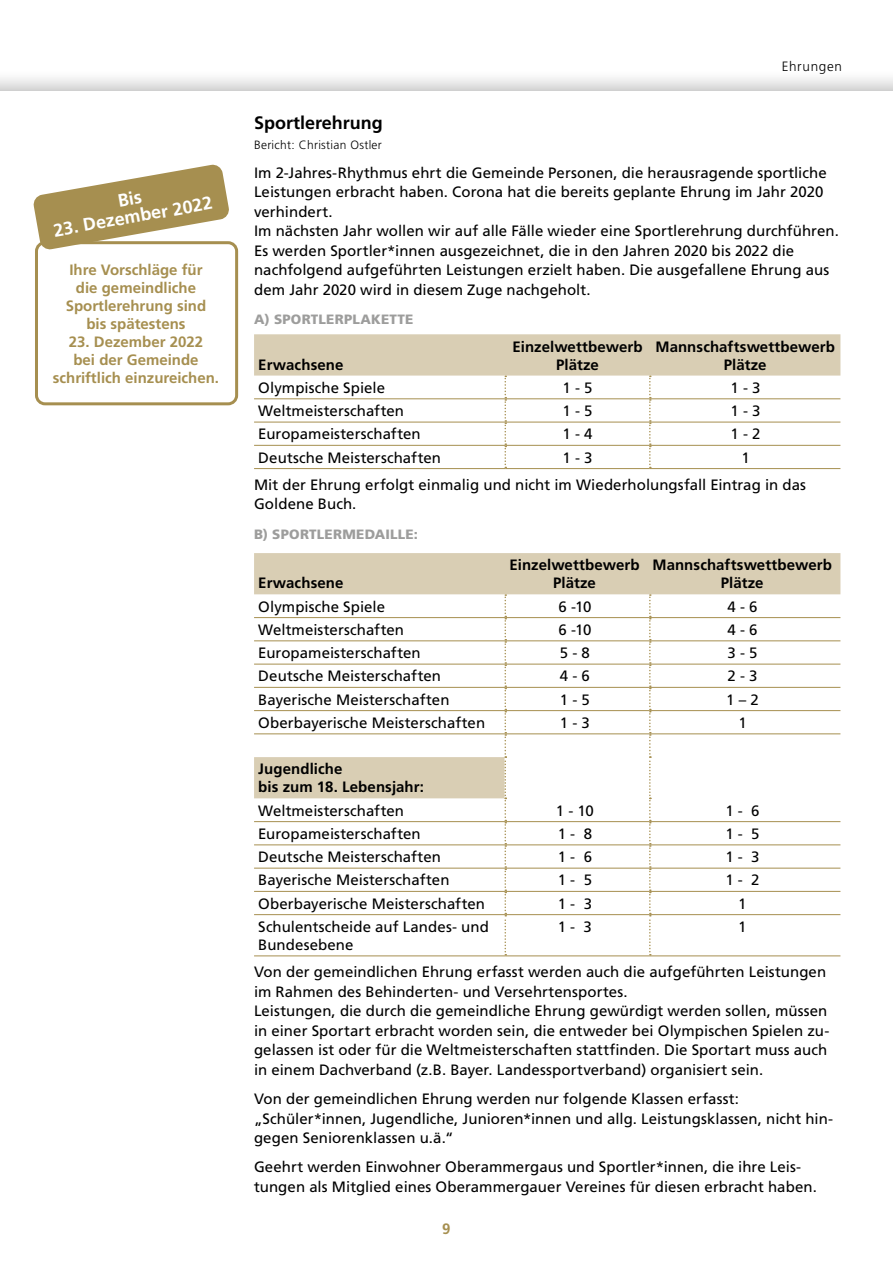
<style>
.page{position:relative;width:893px;height:1263px;background:#fff}
.page>*{position:absolute;margin:0;border:0;box-sizing:border-box;transform-origin:0 0}
.t1{font:700 18px "Frutiger LT Pro";color:#fff}
.t2{font:700 18px "Frutiger LT Pro";color:#000}
.t3{font:15px/19.5px "Frutiger LT Pro";letter-spacing:.005em;color:#000}
.t4{font:700 15px/18px "Frutiger LT Pro";letter-spacing:.005em;color:#000;text-align:center}
.t5{font:700 15px/18px "Frutiger LT Pro";color:#a68f50;text-align:center}
.t6{font:700 15px "Frutiger LT Std";color:#a68f50}
.t7{font:900 13.5px "Frutiger LT Std";letter-spacing:.015em;color:#9d9d9c}
.t8{font:300 13.5px "Frutiger LT Pro";letter-spacing:.05em;color:#000}
.t9{font:300 12px "Frutiger LT Pro";letter-spacing:.025em;color:#000}
</style>
<div class="page">
<svg style="left:0;top:78px;width:893px;height:12px"></svg>
<hr style="left:254px;top:468px;width:251px;height:1px;background:#a68f50">
<hr style="left:505px;top:468px;width:145px;height:1px;background:#a68f50">
<svg style="left:254px;top:334px;width:586px;height:134px"></svg>
<hr style="left:650px;top:445px;width:190px;height:1px;background:#a68f50">
<hr style="left:650px;top:468px;width:190px;height:1px;background:#a68f50">
<svg style="left:254px;top:553px;width:586px;height:245px"></svg>
<hr style="left:254px;top:617px;width:251px;height:1px;background:#a68f50">
<hr style="left:505px;top:617px;width:145px;height:1px;background:#a68f50">
<hr style="left:650px;top:617px;width:190px;height:1px;background:#a68f50">
<hr style="left:254px;top:640px;width:251px;height:1px;background:#a68f50">
<hr style="left:505px;top:640px;width:145px;height:1px;background:#a68f50">
<hr style="left:650px;top:640px;width:190px;height:1px;background:#a68f50">
<hr style="left:254px;top:664px;width:251px;height:1px;background:#a68f50">
<hr style="left:505px;top:664px;width:145px;height:1px;background:#a68f50">
<hr style="left:650px;top:664px;width:190px;height:1px;background:#a68f50">
<hr style="left:254px;top:687px;width:251px;height:1px;background:#a68f50">
<hr style="left:505px;top:687px;width:145px;height:1px;background:#a68f50">
<hr style="left:650px;top:687px;width:190px;height:1px;background:#a68f50">
<hr style="left:254px;top:710px;width:251px;height:1px;background:#a68f50">
<hr style="left:505px;top:710px;width:145px;height:1px;background:#a68f50">
<hr style="left:650px;top:710px;width:190px;height:1px;background:#a68f50">
<hr style="left:254px;top:733px;width:251px;height:1px;background:#a68f50">
<hr style="left:505px;top:733px;width:145px;height:1px;background:#a68f50">
<hr style="left:650px;top:733px;width:190px;height:1px;background:#a68f50">
<hr style="left:254px;top:821px;width:251px;height:1px;background:#a68f50">
<hr style="left:505px;top:821px;width:145px;height:1px;background:#a68f50">
<hr style="left:650px;top:821px;width:190px;height:1px;background:#a68f50">
<hr style="left:254px;top:844px;width:251px;height:1px;background:#a68f50">
<hr style="left:505px;top:844px;width:145px;height:1px;background:#a68f50">
<hr style="left:650px;top:844px;width:190px;height:1px;background:#a68f50">
<hr style="left:254px;top:868px;width:251px;height:1px;background:#a68f50">
<hr style="left:505px;top:868px;width:145px;height:1px;background:#a68f50">
<hr style="left:650px;top:868px;width:190px;height:1px;background:#a68f50">
<hr style="left:254px;top:891px;width:251px;height:1px;background:#a68f50">
<hr style="left:505px;top:891px;width:145px;height:1px;background:#a68f50">
<hr style="left:650px;top:891px;width:190px;height:1px;background:#a68f50">
<hr style="left:254px;top:914px;width:251px;height:1px;background:#a68f50">
<hr style="left:254px;top:955px;width:251px;height:1px;background:#a68f50">
<svg style="left:504px;top:594px;width:2px;height:361px"></svg>
<hr style="left:505px;top:914px;width:145px;height:1px;background:#a68f50">
<hr style="left:505px;top:955px;width:145px;height:1px;background:#a68f50">
<svg style="left:649px;top:594px;width:2px;height:361px"></svg>
<hr style="left:650px;top:914px;width:190px;height:1px;background:#a68f50">
<hr style="left:650px;top:955px;width:190px;height:1px;background:#a68f50">
<div style="left:35px;top:241px;width:203px;height:164px;border:3px solid #a68f50;border-radius:9px"></div>
<svg style="left:35px;top:165px;width:193px;height:84px"></svg>
<p class="t1" style="left:52px;top:220px;width:163px;rotate:-10deg">23. Dezember 2022</p>
<p class="t5" style="left:66px;top:261px;width:142px">Ihre Vorschläge für die gemeindliche<br>Sportlerehrung sind bis spätestens</p>
<p class="t5" style="left:53px;top:333px;width:168px">23. Dezember 2022<br>bei der Gemeinde schriftlich einzureichen.</p>
<p class="t8" style="left:782px;top:58px;width:62px">Ehrungen</p>
<p class="t2" style="left:254px;top:112px;width:130px">Sportlerehrung</p>
<p class="t9" style="left:254px;top:137px;width:129px">Bericht: Christian Ostler</p>
<p class="t3" style="left:254px;top:163px;width:586px">Im 2-Jahres-Rhythmus ehrt die Gemeinde Personen, die herausragende sportliche Leistungen erbracht haben. Corona hat die bereits geplante Ehrung im Jahr 2020 verhindert.<br>Im nächsten Jahr wollen wir auf alle Fälle wieder eine Sportlerehrung durchführen.<br>Es werden Sportler*innen ausgezeichnet, die in den Jahren 2020 bis 2022 die nachfolgend aufgeführten Leistungen erzielt haben. Die ausgefallene Ehrung aus dem Jahr 2020 wird in diesem Zuge nachgeholt.</p>
<p class="t7" style="left:254px;top:311px;width:161px">A) SPORTLERPLAKETTE</p>
<p class="t4" style="left:258px;top:355px;width:87px">Erwachsene</p>
<p class="t4" style="left:513px;top:337px;width:131px">Einzelwettbewerb<br>Plätze</p>
<p class="t4" style="left:655px;top:337px;width:181px">Mannschaftswettbewerb<br>Plätze</p>
<p class="t3" style="left:258px;top:378px;width:128px">Olympische Spiele</p>
<p class="t3" style="left:563px;top:378px;width:32px">1 - 5</p>
<p class="t3" style="left:730px;top:378px;width:32px">1 - 3</p>
<p class="t3" style="left:258px;top:401px;width:147px">Weltmeisterschaften</p>
<p class="t3" style="left:563px;top:401px;width:32px">1 - 5</p>
<p class="t3" style="left:730px;top:401px;width:32px">1 - 3</p>
<p class="t3" style="left:258px;top:424px;width:164px">Europameisterschaften</p>
<p class="t3" style="left:563px;top:424px;width:32px">1 - 4</p>
<p class="t3" style="left:730px;top:424px;width:32px">1 - 2</p>
<p class="t3" style="left:258px;top:448px;width:184px">Deutsche Meisterschaften</p>
<p class="t3" style="left:563px;top:448px;width:32px">1 - 3</p>
<p class="t3" style="left:254px;top:444px;width:553px;line-height:27.3px;text-indent:487px">1<br>Mit der Ehrung erfolgt einmalig und nicht im Wiederholungsfall Eintrag in das</p>
<p class="t3" style="left:254px;top:494px;width:104px">Goldene Buch.</p>
<p class="t7" style="left:254px;top:526px;width:165px">B) SPORTLERMEDAILLE:</p>
<p class="t4" style="left:258px;top:574px;width:87px">Erwachsene</p>
<p class="t4" style="left:510px;top:556px;width:131px">Einzelwettbewerb<br>Plätze</p>
<p class="t4" style="left:652px;top:556px;width:181px">Mannschaftswettbewerb<br>Plätze</p>
<p class="t3" style="left:258px;top:597px;width:128px">Olympische Spiele</p>
<p class="t3" style="left:558px;top:597px;width:34px">6 -10</p>
<p class="t3" style="left:727px;top:597px;width:32px">4 - 6</p>
<p class="t3" style="left:258px;top:620px;width:147px">Weltmeisterschaften</p>
<p class="t3" style="left:558px;top:620px;width:34px">6 -10</p>
<p class="t3" style="left:727px;top:620px;width:32px">4 - 6</p>
<p class="t3" style="left:258px;top:643px;width:164px">Europameisterschaften</p>
<p class="t3" style="left:560px;top:643px;width:32px">5 - 8</p>
<p class="t3" style="left:727px;top:643px;width:32px">3 - 5</p>
<p class="t3" style="left:258px;top:666px;width:184px">Deutsche Meisterschaften</p>
<p class="t3" style="left:560px;top:666px;width:32px">4 - 6</p>
<p class="t3" style="left:727px;top:666px;width:32px">2 - 3</p>
<p class="t3" style="left:258px;top:690px;width:193px">Bayerische Meisterschaften</p>
<p class="t3" style="left:560px;top:690px;width:32px">1 - 5</p>
<p class="t3" style="left:726px;top:690px;width:34px">1 – 2</p>
<p class="t3" style="left:258px;top:713px;width:228px">Oberbayerische Meisterschaften</p>
<p class="t3" style="left:560px;top:713px;width:32px">1 - 3</p>
<p class="t3" style="left:738px;top:713px;width:10px">1</p>
<p class="t4" style="left:258px;top:760px;width:167px;text-align:left">Jugendliche<br>bis zum 18. Lebensjahr:</p>
<p class="t3" style="left:258px;top:801px;width:147px">Weltmeisterschaften</p>
<p class="t3" style="left:556px;top:801px;width:39px">1 - 10</p>
<p class="t3" style="left:725px;top:801px;width:36px">1 - 6</p>
<p class="t3" style="left:258px;top:824px;width:164px">Europameisterschaften</p>
<p class="t3" style="left:558px;top:824px;width:36px">1 - 8</p>
<p class="t3" style="left:725px;top:824px;width:36px">1 - 5</p>
<p class="t3" style="left:258px;top:847px;width:184px">Deutsche Meisterschaften</p>
<p class="t3" style="left:558px;top:847px;width:36px">1 - 6</p>
<p class="t3" style="left:725px;top:847px;width:36px">1 - 3</p>
<p class="t3" style="left:258px;top:870px;width:193px">Bayerische Meisterschaften</p>
<p class="t3" style="left:558px;top:870px;width:36px">1 - 5</p>
<p class="t3" style="left:725px;top:870px;width:36px">1 - 2</p>
<p class="t3" style="left:258px;top:894px;width:228px">Oberbayerische Meisterschaften</p>
<p class="t3" style="left:558px;top:894px;width:36px">1 - 3</p>
<p class="t3" style="left:738px;top:894px;width:10px">1</p>
<p class="t3" style="left:258px;top:918px;width:232px;line-height:18px">Schulentscheide auf Landes- und<br>Bundesebene</p>
<p class="t3" style="left:558px;top:917px;width:36px">1 - 3</p>
<p class="t3" style="left:738px;top:917px;width:10px">1</p>
<p class="t3" style="left:254px;top:962px;width:577px">Von der gemeindlichen Ehrung erfasst werden auch die aufgeführten Leistungen im Rahmen des Behinderten- und Versehrtensportes.<br>Leistungen, die durch die gemeindliche Ehrung gewürdigt werden sollen, müssen in einer Sportart erbracht worden sein, die entweder bei Olympischen Spielen zu&shy;gelassen ist oder für die Weltmeisterschaften stattfinden. Die Sportart muss auch in einem Dachverband (z.B. Bayer. Landessportverband) organisiert sein.</p>
<p class="t3" style="left:254px;top:1089px;width:581px">Von der gemeindlichen Ehrung werden nur folgende Klassen erfasst: „Schüler*innen, Jugendliche, Junioren*innen und allg. Leistungsklassen, nicht hin&shy;gegen Seniorenklassen u.ä.“</p>
<p class="t3" style="left:254px;top:1157px;width:564px">Geehrt werden Einwohner Oberammergaus und Sportler*innen, die ihre Leis&shy;tungen als Mitglied eines Oberammergauer Vereines für diesen erbracht haben.</p>
<p class="t6" style="left:442px;top:1220px;width:10px">9</p>
</div>
